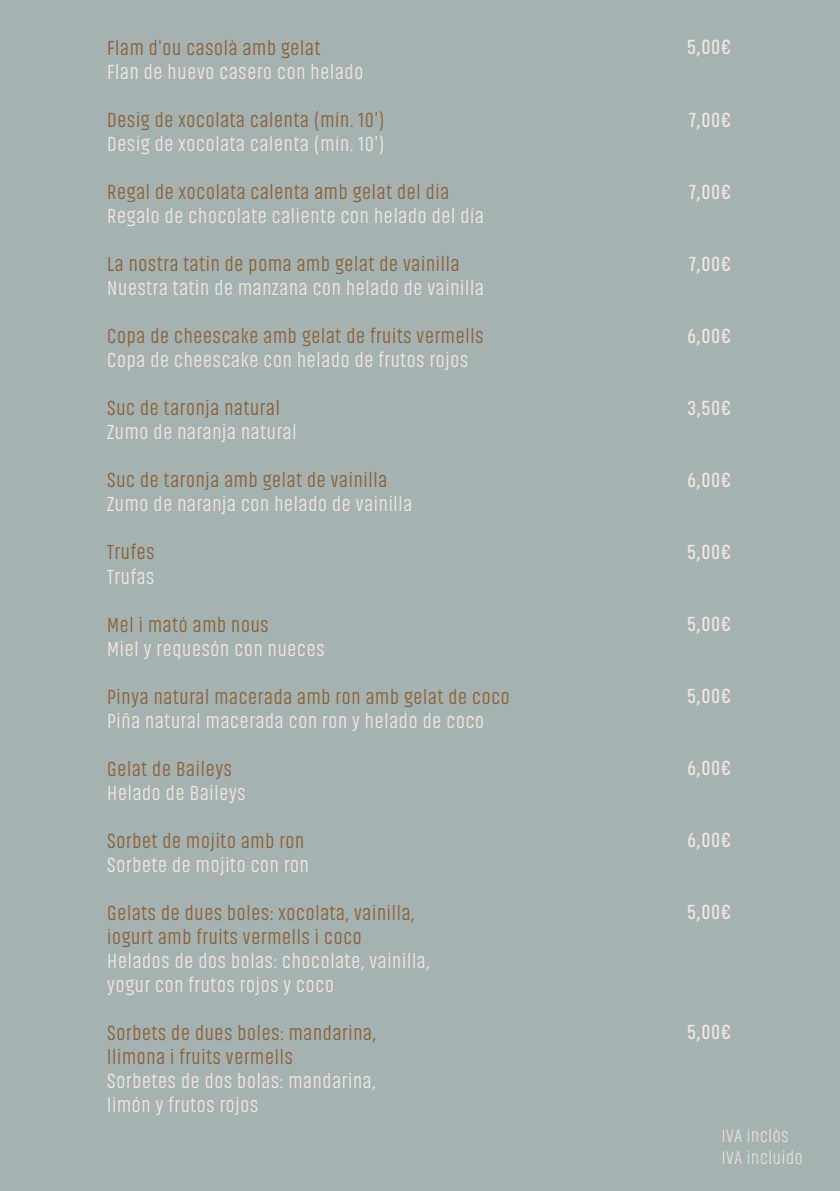
<style>
.page{position:relative;width:840px;height:1191px;background:#fff}
.page>*{position:absolute;margin:0;border:0;box-sizing:border-box;transform-origin:0 0}
.t1{font:300 21px/24px "Akhand";letter-spacing:.04em;color:#f0e6dd;scale:.95 1}
.t2{font:300 21px/24px "Akhand";letter-spacing:.04em;color:#8e6436;scale:.95 1}
.t3{font:600 21px "Akhand";letter-spacing:.04em;color:#f0e6dd;scale:.95 1}
.t4{font:200 18.8px/21.6px "Akhand";letter-spacing:.04em;color:#f0e6dd;scale:.95 1}
</style>
<div class="page">
<div style="left:0;top:0;width:839px;height:1191px;background:#a5b2b2"></div>
<p class="t2" style="left:107px;top:36px;width:226px">Flam d'ou casolà amb gelat</p>
<p class="t1" style="left:107px;top:60px;width:271px">Flan de huevo casero con helado</p>
<p class="t2" style="left:107px;top:108px;width:293px">Desig de xocolata calenta (mín. 10')</p>
<p class="t1" style="left:107px;top:132px;width:293px">Desig de xocolata calenta (mín. 10')</p>
<p class="t2" style="left:107px;top:180px;width:361px">Regal de xocolata calenta amb gelat del dia</p>
<p class="t1" style="left:107px;top:204px;width:398px">Regalo de chocolate caliente con helado del día</p>
<p class="t2" style="left:107px;top:252px;width:372px">La nostra tatin de poma amb gelat de vainilla</p>
<p class="t1" style="left:107px;top:276px;width:398px">Nuestra tatin de manzana con helado de vainilla</p>
<p class="t2" style="left:107px;top:324px;width:397px">Copa de cheescake amb gelat de fruits vermells</p>
<p class="t1" style="left:107px;top:348px;width:381px">Copa de cheescake con helado de frutos rojos</p>
<p class="t2" style="left:107px;top:396px;width:183px">Suc de taronja natural</p>
<p class="t1" style="left:107px;top:420px;width:201px">Zumo de naranja natural</p>
<p class="t2" style="left:107px;top:468px;width:296px">Suc de taronja amb gelat de vainilla</p>
<p class="t1" style="left:107px;top:492px;width:322px">Zumo de naranja con helado de vainilla</p>
<p class="t2" style="left:107px;top:540px;width:51px">Trufes</p>
<p class="t1" style="left:107px;top:564px;width:51px">Trufas</p>
<p class="t2" style="left:107px;top:612px;width:171px">Mel i mató amb nous</p>
<p class="t1" style="left:107px;top:636px;width:230px">Miel y requesón con nueces</p>
<p class="t2" style="left:107px;top:684px;width:425px">Pinya natural macerada amb ron amb gelat de coco</p>
<p class="t1" style="left:107px;top:708px;width:398px">Piña natural macerada con ron y helado de coco</p>
<p class="t2" style="left:107px;top:756px;width:133px">Gelat de Baileys</p>
<p class="t1" style="left:107px;top:780px;width:147px">Helado de Baileys</p>
<p class="t2" style="left:107px;top:828px;width:209px">Sorbet de mojito amb ron</p>
<p class="t1" style="left:107px;top:852px;width:214px">Sorbete de mojito con ron</p>
<p class="t2" style="left:107px;top:900px;width:325px">Gelats de dues boles: xocolata, vainilla, iogurt amb fruits vermells i coco</p>
<p class="t1" style="left:107px;top:948px;width:341px">Helados de dos bolas: chocolate, vainilla, yogur con frutos rojos y coco</p>
<p class="t2" style="left:107px;top:1020px;width:284px">Sorbets de dues boles: mandarina, llimona i fruits vermells</p>
<p class="t1" style="left:107px;top:1068px;width:284px">Sorbetes de dos bolas: mandarina, limón y frutos rojos</p>
<p class="t3" style="left:686px;top:36px;width:48px">5,00€</p>
<p class="t3" style="left:688px;top:108px;width:46px">7,00€</p>
<p class="t3" style="left:688px;top:180px;width:46px">7,00€</p>
<p class="t3" style="left:688px;top:252px;width:46px">7,00€</p>
<p class="t3" style="left:687px;top:324px;width:48px">6,00€</p>
<p class="t3" style="left:687px;top:396px;width:47px">3,50€</p>
<p class="t3" style="left:687px;top:468px;width:48px">6,00€</p>
<p class="t3" style="left:686px;top:540px;width:48px">5,00€</p>
<p class="t3" style="left:686px;top:612px;width:48px">5,00€</p>
<p class="t3" style="left:686px;top:684px;width:48px">5,00€</p>
<p class="t3" style="left:687px;top:756px;width:48px">6,00€</p>
<p class="t3" style="left:687px;top:828px;width:48px">6,00€</p>
<p class="t3" style="left:686px;top:900px;width:48px">5,00€</p>
<p class="t3" style="left:686px;top:1020px;width:48px">5,00€</p>
<p class="t4" style="left:721px;top:1125px;width:87px">IVA inclòs<br>IVA incluido</p>
</div>
